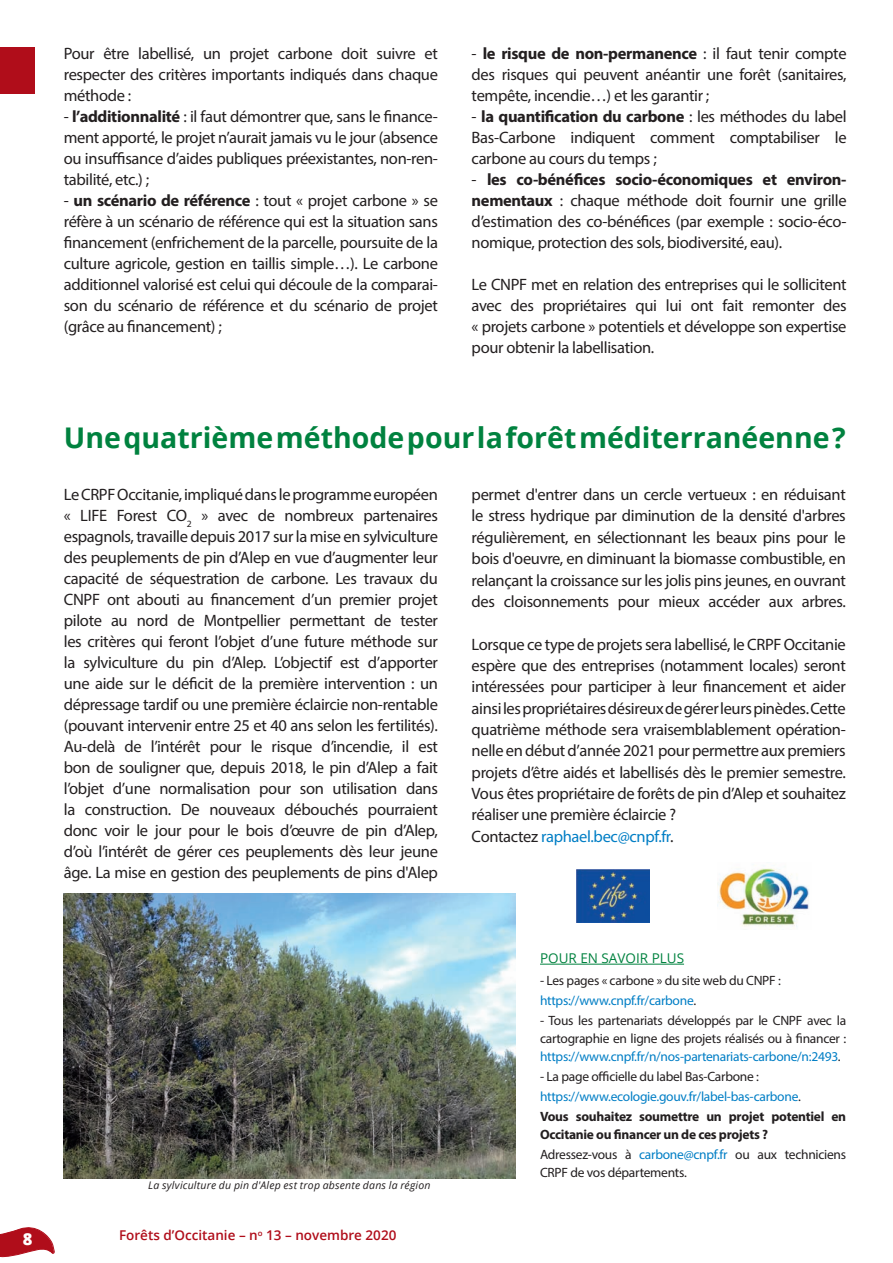
<style>
.page{position:relative;width:893px;height:1263px;background:#fff}
.page>*{position:absolute;margin:0;border:0;box-sizing:border-box;transform-origin:0 0}
.t1{font:700 28.5px "Open Sans";color:#00823f}
.t2{font:16.5px/21px "Myriad Pro";letter-spacing:-.02em;color:#231f20;text-align:justify}
.t3{font:800 16.5px "Open Sans";color:#fff}
.t4{font:13.5px/18px "Myriad Pro";letter-spacing:-.02em;color:#231f20}
.t5{font:13.5px/20.1px "Myriad Pro";letter-spacing:-.02em;color:#007ec5}
.t6{font:700 13.5px/20.1px "Myriad Pro";letter-spacing:-.02em;color:#231f20}
.t7{font:600 13.5px "Open Sans";color:#b00d1a}
.t8{font:13.5px "Open Sans";color:#00823f}
.t9{font:italic 10.5px "Open Sans";letter-spacing:.02em;color:#231f20}
.s1{font-weight:700}
.s2{color:#007ec5}
.s3{color:#231f20}
.s4{font-weight:700;color:#231f20}
.s5{font-weight:400}
.s6{font-weight:400;color:#007ec5}
</style>
<div class="page">
<svg style="left:0;top:1227px;width:55px;height:31px"></svg>
<div style="left:0;top:47px;width:34px;height:47px;background:#b00d1a"></div>
<img style="left:64px;top:893px;width:451px;height:285px">
<img style="left:576px;top:869px;width:73px;height:53px">
<img style="left:717px;top:868px;width:92px;height:59px">
<hr style="left:540px;top:964px;width:144px;height:1px;background:#00823f">
<p class="t3" style="left:23px;top:1226px;width:11px">8</p>
<p class="t2" style="left:64px;top:43px;width:376px">Pour être labellisé, un projet carbone doit suivre et respecter des critères importants indiqués dans chaque méthode :</p>
<p class="t2" style="left:64px;top:106px;width:376px">- <span class="s1">l’additionnalité</span> : il faut démontrer que, sans le finance&shy;ment apporté, le projet n’aurait jamais vu le jour (absence ou insuffisance d’aides publiques préexistantes, non-ren&shy;tabilité, etc.) ;</p>
<p class="t2" style="left:64px;top:190px;width:376px">- <span class="s1">un scénario de référence</span> : tout « projet carbone » se réfère à un scénario de référence qui est la situation sans financement (enfrichement de la parcelle, poursuite de la culture agricole, gestion en taillis simple…). Le carbone additionnel valorisé est celui qui découle de la comparai&shy;son du scénario de référence et du scénario de projet (grâce au financement) ;</p>
<p class="t2" style="left:472px;top:42px;width:376px">- <span class="s1">le risque de non-permanence</span> : il faut tenir compte des risques qui peuvent anéantir une forêt (sanitaires, tempête, incendie…) et les garantir ;</p>
<p class="t2" style="left:472px;top:105px;width:376px">- <span class="s1">la quantification du carbone</span> : les méthodes du label Bas-Carbone indiquent comment comptabiliser le carbone au cours du temps ;</p>
<p class="t2" style="left:472px;top:168px;width:376px">- <span class="s1">les co-bénéfices socio-économiques et environ&shy;nementaux</span> : chaque méthode doit fournir une grille d’estimation des co-bénéfices (par exemple : socio-éco&shy;nomique, protection des sols, biodiversité, eau).</p>
<p class="t2" style="left:472px;top:273px;width:376px">Le CNPF met en relation des entreprises qui le sollicitent avec des propriétaires qui lui ont fait remonter des « projets carbone » potentiels et développe son expertise pour obtenir la labellisation.</p>
<h1 class="t1" style="left:64px;top:418px;width:784px">Une quatrième méthode pour la forêt méditerranéenne ?</h1>
<p class="t2" style="left:64px;top:484px;width:376px">Le CRPF Occitanie, impliqué dans le programme européen « LIFE Forest CO<sub>2</sub> » avec de nombreux partenaires espagnols, travaille depuis 2017 sur la mise en sylviculture des peuplements de pin d’Alep en vue d’augmenter leur capacité de séquestration de carbone. Les travaux du CNPF ont abouti au financement d’un premier projet pilote au nord de Montpellier permettant de tester les critères qui feront l’objet d’une future méthode sur la sylviculture du pin d’Alep. L’objectif est d’apporter une aide sur le déficit de la première intervention : un dépressage tardif ou une première éclaircie non-rentable (pouvant intervenir entre 25 et 40 ans selon les fertilités).<br>Au-delà de l’intérêt pour le risque d’incendie, il est bon de souligner que, depuis 2018, le pin d’Alep a fait l’objet d’une normalisation pour son utilisation dans la construction. De nouveaux débouchés pourraient donc voir le jour pour le bois d’œuvre de pin d’Alep, d’où l’intérêt de gérer ces peuplements dès leur jeune âge. La mise en gestion des peuplements de pins d'Alep</p>
<p class="t9" style="left:148px;top:1178px;width:284px">La sylviculture du pin d'Alep est trop absente dans la région</p>
<p class="t7" style="left:119px;top:1226px;width:279px">Forêts d’Occitanie – n<sup>o</sup> 13 – novembre 2020</p>
<p class="t2" style="left:472px;top:484px;width:376px">permet d'entrer dans un cercle vertueux : en réduisant le stress hydrique par diminution de la densité d'arbres régulièrement, en sélectionnant les beaux pins pour le bois d'oeuvre, en diminuant la biomasse combustible, en relançant la croissance sur les jolis pins jeunes, en ouvrant des cloisonnements pour mieux accéder aux arbres.</p>
<p class="t2" style="left:472px;top:633px;width:376px;text-align:left">Lorsque ce type de projets sera labellisé, le CRPF Occitanie espère que des entreprises (notamment locales) seront intéressées pour participer à leur financement et aider ainsi les propriétaires désireux de gérer leurs pinèdes. Cette quatrième méthode sera vraisemblablement opération&shy;nelle en début d’année 2021 pour permettre aux premiers projets d’être aidés et labellisés dès le premier semestre.<br>Vous êtes propriétaire de forêts de pin d’Alep et souhaitez réaliser une première éclaircie ?<br>Contactez <span class="s2">raphael.bec@cnpf.fr</span>.</p>
<p class="t8" style="left:540px;top:949px;width:146px">POUR EN SAVOIR PLUS</p>
<p class="t4" style="left:540px;top:970px;width:242px;line-height:20.1px">- Les pages « carbone » du site web du CNPF : <span class="s2">https://www.cnpf.fr/carbone</span>.</p>
<p class="t4" style="left:540px;top:1011px;width:308px;text-align:justify">- Tous les partenariats développés par le CNPF avec la cartographie en ligne des projets réalisés ou à financer : <span class="s2">https://www.cnpf.fr/n/nos-partenariats-carbone/n:2493</span>.</p>
<p class="t5" style="left:540px;top:1066px;width:308px"><span class="s3">- La page officielle du label Bas-Carbone : </span>https://www.ecologie.gouv.fr/label-bas-carbone<span class="s3">.<br></span><span class="s4">Vous souhaitez soumettre un projet potentiel en</span></p>
<p class="t6" style="left:540px;top:1124px;width:308px">Occitanie ou financer un de ces projets ?<br><span class="s5">Adressez-vous à</span> <span class="s6">carbone@cnpf.fr</span> <span class="s5">ou aux techniciens</span></p>
<p class="t4" style="left:540px;top:1164px;width:148px">CRPF de vos départements.</p>
</div>
